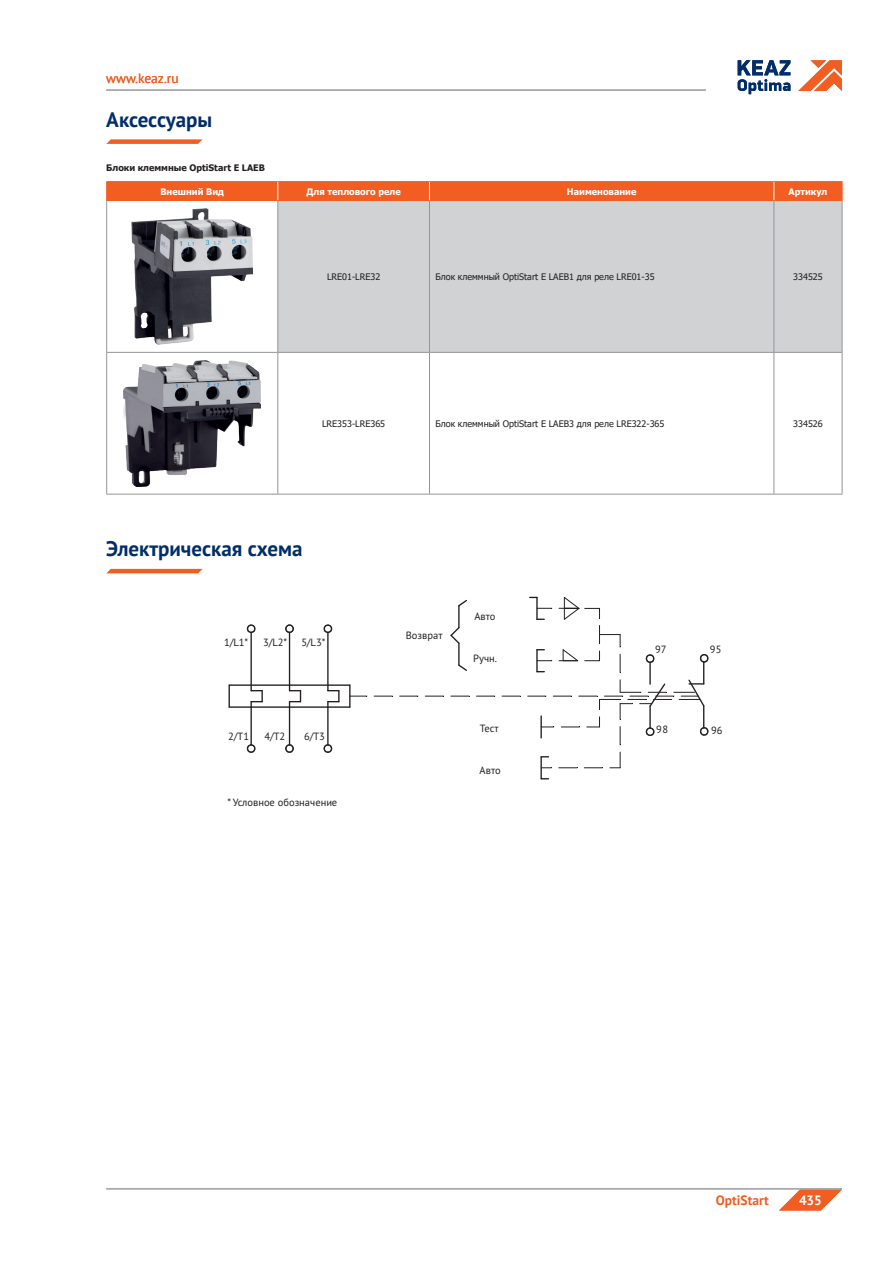
<style>
.page{position:relative;width:893px;height:1263px;background:#fff}
.page>*{position:absolute;margin:0;border:0;box-sizing:border-box;transform-origin:0 0}
.Стиль_абзаца_2{font:700 21px "PT Sans";color:#002e6b}
.t1{font:13.5px "PT Sans";color:#f25d21}
.t2{font:700 13.5px "PT Sans";color:#f25d21}
.t3{font:700 13.5px "PT Sans";color:#fff}
.t4{font:10.5px "PT Sans";color:#231f20}
.t5{font:9px "Tahoma";color:#231f20}
.t6{font:700 9px "Tahoma";color:#fff}
.t7{font:700 9px "Tahoma";color:#231f20}
</style>
<div class="page">
<svg style="left:798px;top:60px;width:44px;height:31px"></svg>
<svg style="left:738px;top:60px;width:52px;height:34px"></svg>
<svg style="left:779px;top:1189px;width:63px;height:21px"></svg>
<hr style="left:106px;top:89px;width:600px;height:2px;background:#a8a9ad">
<hr style="left:106px;top:1188px;width:736px;height:1px;background:#a8a9ad">
<svg style="left:106px;top:139px;width:97px;height:5px"></svg>
<svg style="left:106px;top:569px;width:97px;height:4px"></svg>
<div style="left:278px;top:201px;width:564px;height:151px;background:#d1d2d4"></div>
<hr style="left:106px;top:201px;width:1px;height:151px;background:#939598">
<hr style="left:277px;top:201px;width:1px;height:151px;background:#939598">
<hr style="left:429px;top:201px;width:1px;height:151px;background:#939598">
<hr style="left:773px;top:201px;width:1px;height:151px;background:#939598">
<hr style="left:842px;top:201px;width:1px;height:151px;background:#939598">
<hr style="left:106px;top:352px;width:172px;height:1px;background:#939598">
<hr style="left:106px;top:353px;width:1px;height:141px;background:#939598">
<hr style="left:278px;top:352px;width:151px;height:1px;background:#939598">
<hr style="left:277px;top:353px;width:1px;height:141px;background:#939598">
<hr style="left:429px;top:352px;width:345px;height:1px;background:#939598">
<hr style="left:429px;top:353px;width:1px;height:141px;background:#939598">
<hr style="left:774px;top:352px;width:68px;height:1px;background:#939598">
<hr style="left:773px;top:353px;width:1px;height:141px;background:#939598">
<hr style="left:842px;top:353px;width:1px;height:141px;background:#939598">
<hr style="left:106px;top:494px;width:172px;height:1px;background:#939598">
<hr style="left:278px;top:494px;width:151px;height:1px;background:#939598">
<hr style="left:429px;top:494px;width:345px;height:1px;background:#939598">
<hr style="left:774px;top:494px;width:68px;height:1px;background:#939598">
<hr style="left:106px;top:181px;width:172px;height:1px;background:#f25d21">
<hr style="left:278px;top:181px;width:151px;height:1px;background:#f25d21">
<hr style="left:429px;top:181px;width:345px;height:1px;background:#f25d21">
<hr style="left:774px;top:181px;width:68px;height:1px;background:#f25d21">
<hr style="left:106px;top:200px;width:172px;height:1px;background:#f25d21">
<hr style="left:278px;top:200px;width:151px;height:1px;background:#f25d21">
<hr style="left:429px;top:200px;width:345px;height:1px;background:#f25d21">
<hr style="left:774px;top:200px;width:68px;height:1px;background:#f25d21">
<div style="left:106px;top:182px;width:737px;height:18px;background:#f25d21"></div>
<img style="left:132px;top:208px;width:121px;height:136px">
<img style="left:124px;top:360px;width:137px;height:126px">
<svg style="left:250px;top:690px;width:13px;height:16px"></svg>
<svg style="left:229px;top:686px;width:1px;height:20px"></svg>
<svg style="left:289px;top:690px;width:12px;height:16px"></svg>
<svg style="left:327px;top:690px;width:13px;height:16px"></svg>
<hr style="left:349px;top:685px;width:2px;height:22px;background:#231f20">
<hr style="left:229px;top:706px;width:121px;height:2px;background:#231f20">
<svg style="left:246px;top:744px;width:10px;height:9px"></svg>
<svg style="left:285px;top:743px;width:9px;height:10px"></svg>
<svg style="left:323px;top:744px;width:10px;height:9px"></svg>
<hr style="left:327px;top:707px;width:2px;height:38px;background:#231f20">
<hr style="left:289px;top:707px;width:1px;height:38px;background:#231f20">
<hr style="left:250px;top:707px;width:2px;height:38px;background:#231f20">
<svg style="left:246px;top:624px;width:10px;height:9px"></svg>
<svg style="left:285px;top:624px;width:9px;height:10px"></svg>
<svg style="left:323px;top:624px;width:10px;height:9px"></svg>
<hr style="left:229px;top:684px;width:121px;height:2px;background:#231f20">
<hr style="left:250px;top:632px;width:2px;height:59px;background:#231f20">
<hr style="left:289px;top:632px;width:1px;height:59px;background:#231f20">
<hr style="left:327px;top:632px;width:2px;height:59px;background:#231f20">
<svg style="left:502px;top:696px;width:19px;height:1px"></svg>
<svg style="left:476px;top:696px;width:20px;height:1px"></svg>
<svg style="left:451px;top:696px;width:19px;height:1px"></svg>
<svg style="left:425px;top:696px;width:19px;height:1px"></svg>
<svg style="left:400px;top:696px;width:19px;height:1px"></svg>
<svg style="left:374px;top:696px;width:19px;height:1px"></svg>
<svg style="left:350px;top:696px;width:18px;height:1px"></svg>
<hr style="left:458px;top:606px;width:2px;height:22px;background:#231f20">
<svg style="left:458px;top:599px;width:9px;height:9px"></svg>
<hr style="left:458px;top:643px;width:2px;height:22px;background:#231f20">
<svg style="left:450px;top:626px;width:10px;height:19px"></svg>
<svg style="left:458px;top:663px;width:9px;height:8px"></svg>
<svg style="left:528px;top:596px;width:181px;height:150px"></svg>
<hr style="left:540px;top:757px;width:2px;height:22px;background:#231f20">
<svg style="left:610px;top:752px;width:11px;height:16px"></svg>
<svg style="left:584px;top:767px;width:19px;height:2px"></svg>
<svg style="left:559px;top:767px;width:19px;height:2px"></svg>
<svg style="left:541px;top:767px;width:11px;height:2px"></svg>
<h2 class="t1" style="left:106px;top:69px;width:74px">www.keaz.ru</h2>
<p class="Стиль_абзаца_2" style="left:106px;top:106px;width:107px">Аксессуары</p>
<p class="t7" style="left:106px;top:162px;width:160px">Блоки клеммные OptiStart E LAEB</p>
<p class="t6" style="left:160px;top:185px;width:65px">Внешний Вид</p>
<p class="t6" style="left:307px;top:185px;width:96px">Для теплового реле</p>
<p class="t6" style="left:567px;top:185px;width:71px">Наименование</p>
<p class="t6" style="left:789px;top:185px;width:40px">Артикул</p>
<p class="t5" style="left:327px;top:271px;width:55px">LRE01-LRE32</p>
<p class="t5" style="left:435px;top:271px;width:221px">Блок клеммный OptiStart E LAEB1 для реле LRE01-35</p>
<p class="t5" style="left:793px;top:271px;width:31px">334525</p>
<p class="t5" style="left:322px;top:417px;width:64px">LRE353-LRE365</p>
<p class="t5" style="left:435px;top:417px;width:230px">Блок клеммный OptiStart E LAEB3 для реле LRE322-365</p>
<p class="t5" style="left:793px;top:417px;width:31px">334526</p>
<p class="Стиль_абзаца_2" style="left:106px;top:535px;width:198px">Электрическая схема</p>
<p class="t4" style="left:224px;top:636px;width:26px">1/L1*</p>
<p class="t4" style="left:263px;top:636px;width:26px">3/L2*</p>
<p class="t4" style="left:301px;top:636px;width:26px">5/L3*</p>
<p class="t4" style="left:228px;top:729px;width:22px">2/T1</p>
<p class="t4" style="left:264px;top:729px;width:22px">4/T2</p>
<p class="t4" style="left:304px;top:729px;width:22px">6/T3</p>
<p class="t4" style="left:227px;top:795px;width:111px">* Условное обозначение</p>
<p class="t4" style="left:406px;top:628px;width:38px">Возврат</p>
<p class="t4" style="left:474px;top:609px;width:23px">Авто</p>
<p class="t4" style="left:473px;top:652px;width:25px">Ручн.</p>
<p class="t4" style="left:480px;top:721px;width:21px">Тест</p>
<p class="t4" style="left:480px;top:764px;width:23px">Авто</p>
<p class="t4" style="left:655px;top:643px;width:13px">97</p>
<p class="t4" style="left:656px;top:722px;width:14px">98</p>
<p class="t4" style="left:710px;top:643px;width:13px">95</p>
<p class="t4" style="left:711px;top:723px;width:13px">96</p>
<h2 class="t2" style="left:716px;top:1191px;width:55px">OptiStart</h2>
<h2 class="t3" style="left:799px;top:1191px;width:24px">435</h2>
</div>
